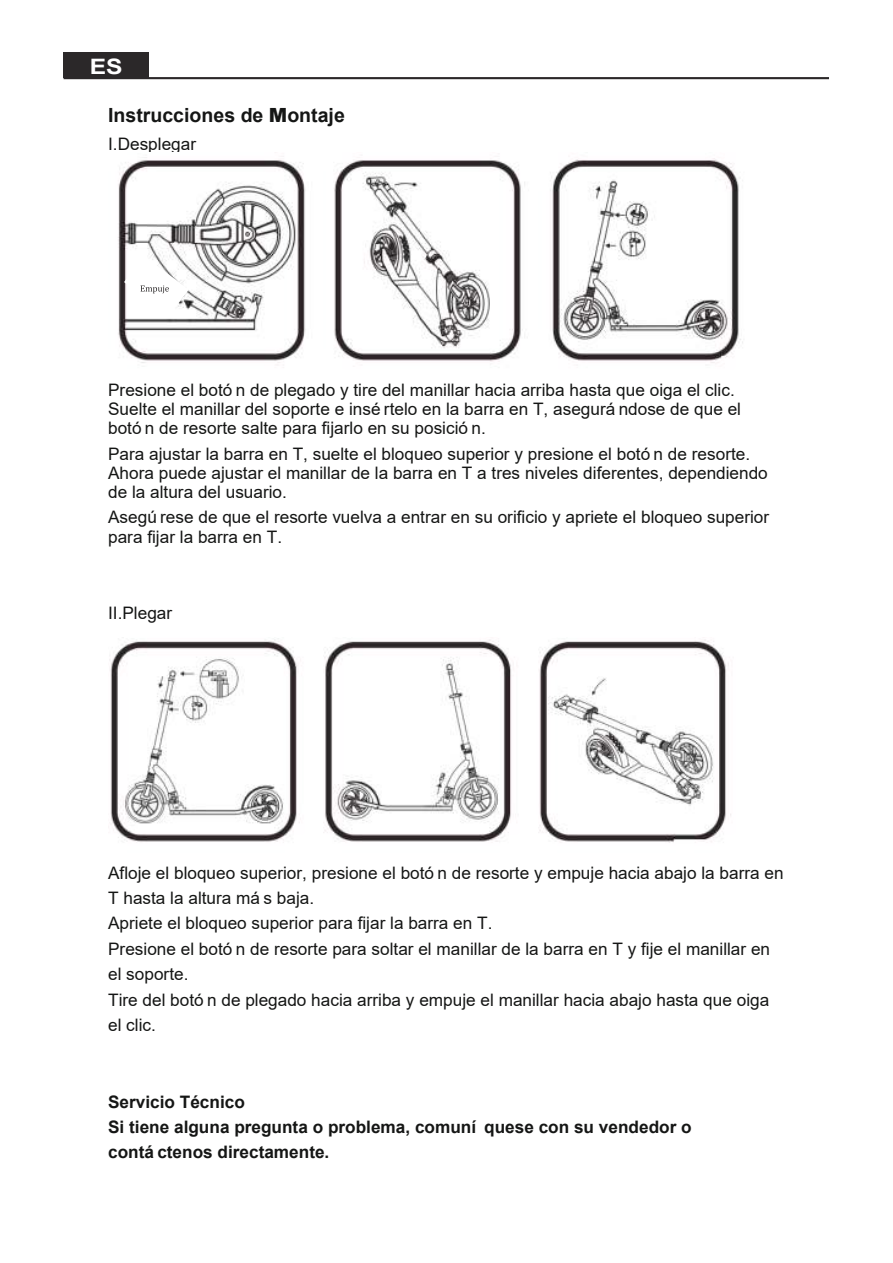
<style>
.page{position:relative;width:893px;height:1263px;background:#fff}
.page>*{position:absolute;margin:0;border:0;box-sizing:border-box;transform-origin:0 0}
.t1{font:700 21.3px "Arial";color:#fff;scale:1.16 1}
.t2{font:700 19.5px "Arial";color:#151615}
.t3{font:17.25px/25.3px "Arial";color:#151615}
.t4{font:700 17.25px/25.3px "Arial";color:#151615}
.s1{font-weight:900}
</style>
<div class="page">
<hr style="left:64px;top:77px;width:765px;height:2px;background:#2b2829">
<div style="left:64px;top:53px;width:85px;height:25px;background:#2b2829"></div>
<img style="left:118px;top:157px;width:625px;height:206px">
<img style="left:109px;top:638px;width:622px;height:205px">
<svg style="left:124px;top:256px;width:65px;height:60px"></svg>
<p class="t1" style="left:90px;top:58px;width:30px">ES</p>
<p class="t2" style="left:108px;top:108px;width:238px">Instrucciones de <span class="s1">M</span>ontaje</p>
<p class="t3" style="left:108px;top:132px;width:89px">I.Desplegar</p>
<p class="t3" style="left:108px;top:382px;width:634px;line-height:19.2px">Presione el botó n de plegado y tire del manillar hacia arriba hasta que oiga el clic.<br>Suelte el manillar del soporte e insé rtelo en la barra en T, asegurá ndose de que el botó n de resorte salte para fijarlo en su posició n.</p>
<p class="t3" style="left:108px;top:445px;width:661px;line-height:19.2px">Para ajustar la barra en T, suelte el bloqueo superior y presione el botó n de resorte.<br>Ahora puede ajustar el manillar de la barra en T a tres niveles diferentes, dependiendo de la altura del usuario.</p>
<p class="t3" style="left:108px;top:509px;width:663px;line-height:19.2px">Asegú rese de que el resorte vuelva a entrar en su orificio y apriete el bloqueo superior para fijar la barra en T.</p>
<p class="t3" style="left:108px;top:602px;width:66px">II.Plegar</p>
<p class="t3" style="left:108px;top:861px;width:677px">Afloje el bloqueo superior, presione el botó n de resorte y empuje hacia abajo la barra en T hasta la altura má s baja.<br>Apriete el bloqueo superior para fijar la barra en T.<br>Presione el botó n de resorte para soltar el manillar de la barra en T y fije el manillar en el soporte.<br>Tire del botó n de plegado hacia arriba y empuje el manillar hacia abajo hasta que oiga el clic.</p>
<p class="t4" style="left:108px;top:1090px;width:585px">Servicio Técnico<br>Si tiene alguna pregunta o problema, comuní quese con su vendedor o contá ctenos directamente.</p>
</div>
